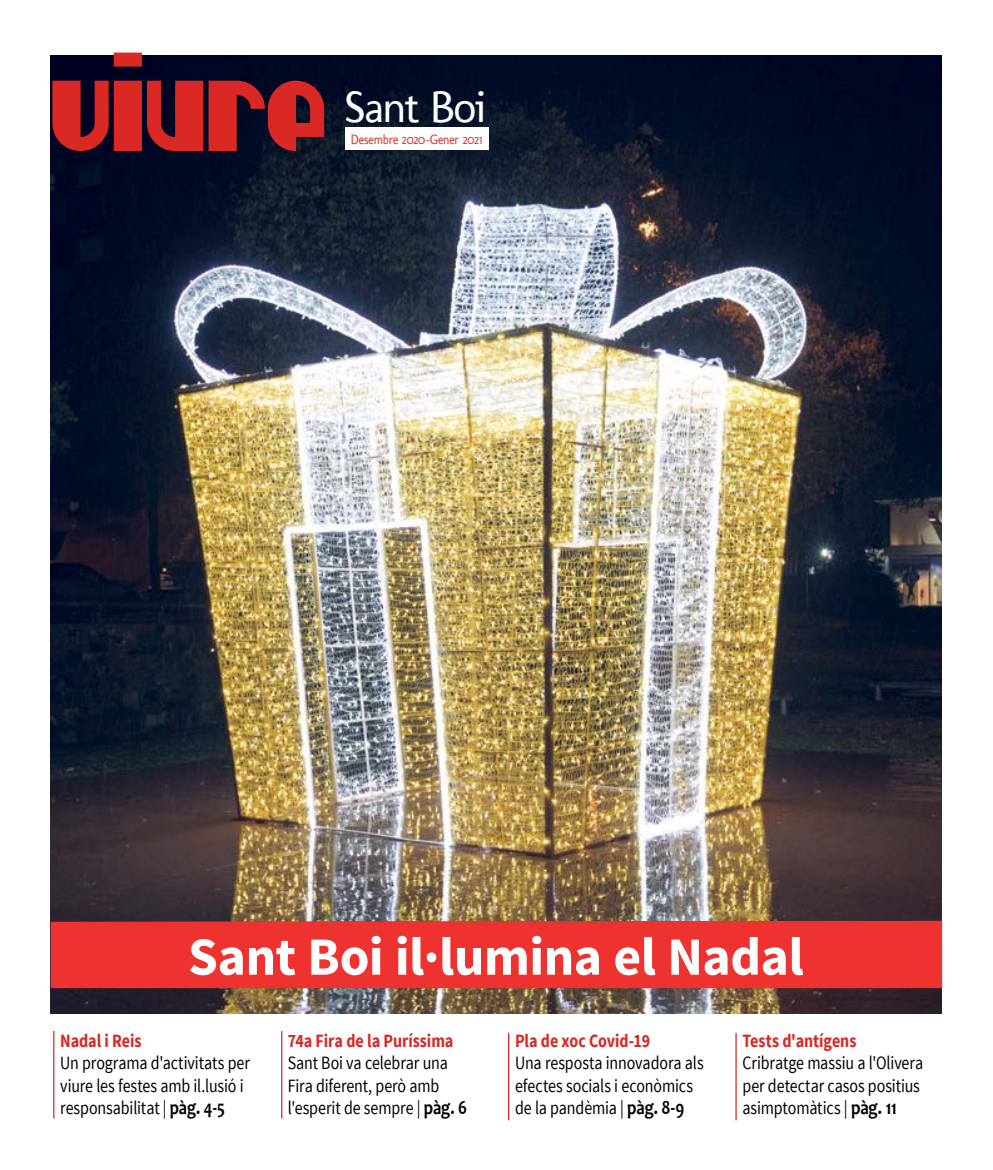
<style>
.page{position:relative;width:993px;height:1170px;background:#fff}
.page>*{position:absolute;margin:0;border:0;box-sizing:border-box;transform-origin:0 0}
.t1{font:112.5px "Felix";letter-spacing:.005em;color:#da2824}
.t2{font:700 53.75px "Source Sans Pro";letter-spacing:-.01em;color:#fff}
.t3{font:700 52.5px "Source Sans Pro";letter-spacing:-.015em;color:#fff}
.t4{font:45px "Molengo";letter-spacing:-.035em;color:#fff}
.t5{font:18.75px/22.5px "Source Sans Pro";letter-spacing:-.005em;color:#000;scale:.85 1}
.t6{font:700 18.75px "Source Sans Pro";letter-spacing:-.005em;color:#da2824;scale:.85 1}
.t7{font:13.75px "Molengo";letter-spacing:-.02em;color:#da2824;scale:.85 1}
.s1{font-family:"Candara";font-weight:700;font-size:20px}
</style>
<div class="page">
<img style="left:51px;top:56px;width:889px;height:957px">
<hr style="left:735px;top:1032px;width:1px;height:88px;background:#da2824">
<div style="left:345px;top:127px;width:143px;height:23px;background:#fff"></div>
<svg style="left:344px;top:87px;width:145px;height:44px;fill:#041027"></svg>
<hr style="left:53px;top:1030px;width:1px;height:88px;background:#da2824">
<hr style="left:508px;top:1032px;width:1px;height:88px;background:#da2824">
<hr style="left:281px;top:1030px;width:1px;height:88px;background:#da2824">
<div style="left:51px;top:920px;width:890px;height:67px;background:#ee322f"></div>
<h1 class="t1" style="left:52px;top:38px;width:278px">viure</h1>
<h3 class="t4" style="left:344px;top:79px;width:144px">Sant Boi</h3>
<p class="t7" style="left:351px;top:131px;width:156px">Desembre 2020-Gener 2021</p>
<h2 class="t2" style="left:188px;top:922px;width:617px">Sant Boi il·lumina el Nadal</h2>
<h3 class="t3" style="left:316px;top:922px;width:361px">Sant Boi batega</h3>
<p class="t6" style="left:60px;top:1028px;width:97px">Nadal i Reis</p>
<p class="t5" style="left:60px;top:1052px;width:224px">Un programa d'activitats per viure les festes amb il.lusió i responsabilitat | <span class="s1">pàg. 4-5</span></p>
<p class="t6" style="left:287px;top:1028px;width:196px">74a Fira de la Puríssima</p>
<p class="t5" style="left:287px;top:1052px;width:212px">Sant Boi va celebrar una<br>Fira diferent, però amb l'esperit de sempre | <span class="s1">pàg. 6</span></p>
<p class="t6" style="left:515px;top:1028px;width:160px">Pla de xoc Covid-19</p>
<p class="t5" style="left:515px;top:1052px;width:223px">Una resposta innovadora als efectes socials i econòmics de la pandèmia | <span class="s1">pàg. 8-9</span></p>
<p class="t6" style="left:742px;top:1028px;width:135px">Tests d'antígens</p>
<p class="t5" style="left:742px;top:1052px;width:214px">Cribratge massiu a l'Olivera per detectar casos positius asimptomàtics | <span class="s1">pàg. 11</span></p>
</div>
